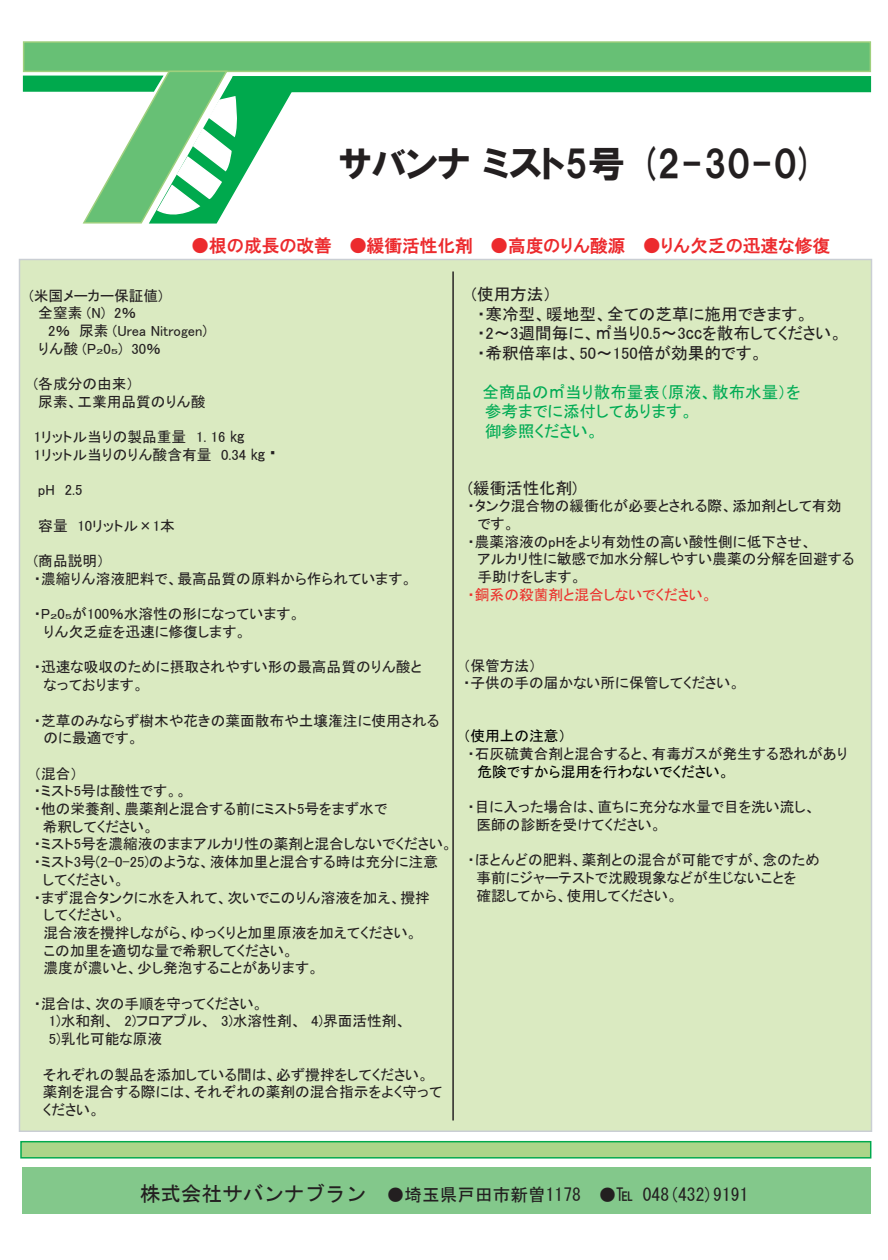
<style>
.page{position:relative;width:888px;height:1260px;background:#fff}
.page>*{position:absolute;margin:0;border:0;box-sizing:border-box;transform-origin:0 0}
.t1{font:37.05px "HGP Soei Kakugothic UB";color:#231f20}
.t2{font:17.7px "MS Gothic";color:#231f20}
.t3{font:17.7px "HGP Gothic E";color:#ec2a2d}
.t4{font:16.5px/19.5px "MS P Gothic";color:#231f20}
.t5{font:16.5px/19.5px "MS P Gothic";color:#00ab54}
.t6{font:14.7px/17.7px "MS P Gothic";color:#231f20}
.t7{font:14.7px "MS P Gothic";color:#000}
.t8{font:14.7px "MS P Gothic";color:#eb322d}
.s1{font-size:7.35px}
.s2{font-size:20.55px}
</style>
<div class="page">
<div style="left:23px;top:41px;width:848px;height:31px;background:#67c075;border:1px solid #9fd07d"></div>
<div style="left:233px;top:76px;width:638px;height:16px;background:#00a94d;border:1px solid #00a94d"></div>
<svg style="left:22px;top:70px;width:280px;height:154px"></svg>
<div style="left:19px;top:259px;width:853px;height:873px;background:#daeac1;border:1px solid #caced4"></div>
<hr style="left:452px;top:272px;width:2px;height:848px;background:#231f20">
<div style="left:20px;top:1141px;width:851px;height:18px;background:#acd589;border:1px solid #00a94d"></div>
<div style="left:22px;top:1168px;width:849px;height:46px;background:#83c88b"></div>
<h1 class="t1" style="left:339px;top:146px;width:479px">サバンナミスト5号 (2-30-0)</h1>
<p class="t3" style="left:192px;top:237px;width:640px">●根の成長の改善 ●緩衝活性化剤 ●高度のりん酸源 ●りん欠乏の迅速な修復</p>
<p class="t6" style="left:38px;top:287px;width:126px;text-indent:-9px">(米国メーカー保証値)全窒素 (N) 2％</p>
<p class="t6" style="left:38px;top:322px;width:170px;text-indent:10px">2％ 尿素 (Urea Nitrogen)りん酸 (P<span class="s1">2</span>0<span class="s1">5</span>) 30％</p>
<p class="t6" style="left:38px;top:375px;width:169px;text-indent:-4px">(各成分の由来）<br>尿素、工業用品質のりん酸</p>
<p class="t6" style="left:34px;top:428px;width:233px">1リットル当りの製品重量 1. 16 ㎏<br>1リットル当りのりん酸含有量 0.34 ㎏</p>
<p class="t6" style="left:38px;top:481px;width:46px">pH 2.5</p>
<p class="t6" style="left:38px;top:517px;width:138px">容量 10リットル×1本</p>
<p class="t6" style="left:34px;top:552px;width:380px">(商品説明）<br>・濃縮りん溶液肥料で、最高品質の原料から作られています。</p>
<p class="t6" style="left:44px;top:605px;width:258px;text-indent:-10px">・P<span class="s1">2</span>0<span class="s1">5</span>が100％水溶性の形になっています。りん欠乏症を迅速に修復します。</p>
<p class="t6" style="left:44px;top:658px;width:380px;text-indent:-10px">・迅速な吸収のために摂取されやすい形の最高品質のりん酸となっております。</p>
<p class="t6" style="left:44px;top:711px;width:397px;text-indent:-10px">・芝草のみならず樹木や花きの葉面散布や土壌潅注に使用されるのに最適です。</p>
<p class="t6" style="left:34px;top:764px;width:46px">（混合）</p>
<p class="t6" style="left:34px;top:782px;width:155px">・ミスト5号は酸性です。。</p>
<p class="t6" style="left:34px;top:800px;width:355px">・他の栄養剤、農薬剤と混合する前にミスト5号をまず水で</p>
<p class="t6" style="left:43px;top:818px;width:113px">希釈してください。</p>
<p class="t6" style="left:34px;top:835px;width:420px">・ミスト5号を濃縮液のままアルカリ性の薬剤と混合しないでください。</p>
<p class="t6" style="left:34px;top:853px;width:406px">・ミスト3号(2-0-25)のような、液体加里と混合する時は充分に注意</p>
<p class="t6" style="left:43px;top:871px;width:83px">してください。</p>
<p class="t6" style="left:34px;top:888px;width:398px">・まず混合タンクに水を入れて、次いでこのりん溶液を加え、攪拌</p>
<p class="t6" style="left:44px;top:906px;width:83px">してください。</p>
<p class="t6" style="left:44px;top:924px;width:375px">混合液を攪拌しながら、ゆっくりと加里原液を加えてください。</p>
<p class="t6" style="left:44px;top:941px;width:252px">この加里を適切な量で希釈してください。</p>
<p class="t6" style="left:44px;top:959px;width:277px">濃度が濃いと、少し発泡することがあります。</p>
<p class="t6" style="left:49px;top:995px;width:359px;text-indent:-15px">・混合は、次の手順を守ってください。<br>1)水和剤、 2)フロアブル、 3)水溶性剤、 4)界面活性剤、<br>5)乳化可能な原液</p>
<p class="t6" style="left:43px;top:1065px;width:401px">それぞれの製品を添加している間は、必ず攪拌をしてください。薬剤を混合する際には、それぞれの薬剤の混合指示をよく守ってください。</p>
<p class="t4" style="left:477px;top:284px;width:367px;text-indent:-5px">(使用方法）<br>・寒冷型、暖地型、全ての芝草に施用できます。<br>・2～3週間毎に、㎡当り0.5～3㏄を散布してください。・希釈倍率は、50～150倍が効果的です。</p>
<p class="t5" style="left:483px;top:382px;width:319px">全商品の㎡当り散布量表（原液、散布水量）を参考までに添付してあります。<br>御参照ください。</p>
<p class="t4" style="left:468px;top:478px;width:111px">(緩衝活性化剤)</p>
<p class="t6" style="left:468px;top:497px;width:375px">・タンク混合物の緩衝化が必要とされる際、添加剤として有効</p>
<p class="t6" style="left:477px;top:515px;width:39px">です。</p>
<p class="t6" style="left:468px;top:533px;width:346px">・農薬溶液のpHをより有効性の高い酸性側に低下させ、</p>
<p class="t6" style="left:477px;top:550px;width:379px">アルカリ性に敏感で加水分解しやすい農薬の分解を回避する</p>
<p class="t6" style="left:477px;top:568px;width:106px">手助けをします。</p>
<p class="t8" style="left:468px;top:587px;width:247px">・銅系の殺菌剤と混合しないでください。</p>
<p class="t6" style="left:463px;top:656px;width:279px">（保管方法）<br>・子供の手の届かない所に保管してください。</p>
<p class="t7" style="left:463px;top:729px;width:104px">（使用上の注意）</p>
<p class="t6" style="left:468px;top:745px;width:382px">・石灰硫黄合剤と混合すると、有毒ガスが発生する恐れがあり</p>
<p class="t7" style="left:477px;top:764px;width:254px">危険ですから混用を行わないでください。</p>
<p class="t6" style="left:477px;top:798px;width:341px;text-indent:-9px">・目に入った場合は、直ちに充分な水量で目を洗い流し、医師の診断を受けてください。</p>
<p class="t6" style="left:477px;top:851px;width:345px;text-indent:-9px">・ほとんどの肥料、薬剤との混合が可能ですが、念のため事前にジャーテストで沈殿現象などが生じないことを<br>確認してから、使用してください。</p>
<p class="t2" style="left:140px;top:1186px;width:610px"><span class="s2">株式会社サバンナブラン</span> ●埼玉県戸田市新曽1178 ●℡ 048(432)9191</p>
</div>
